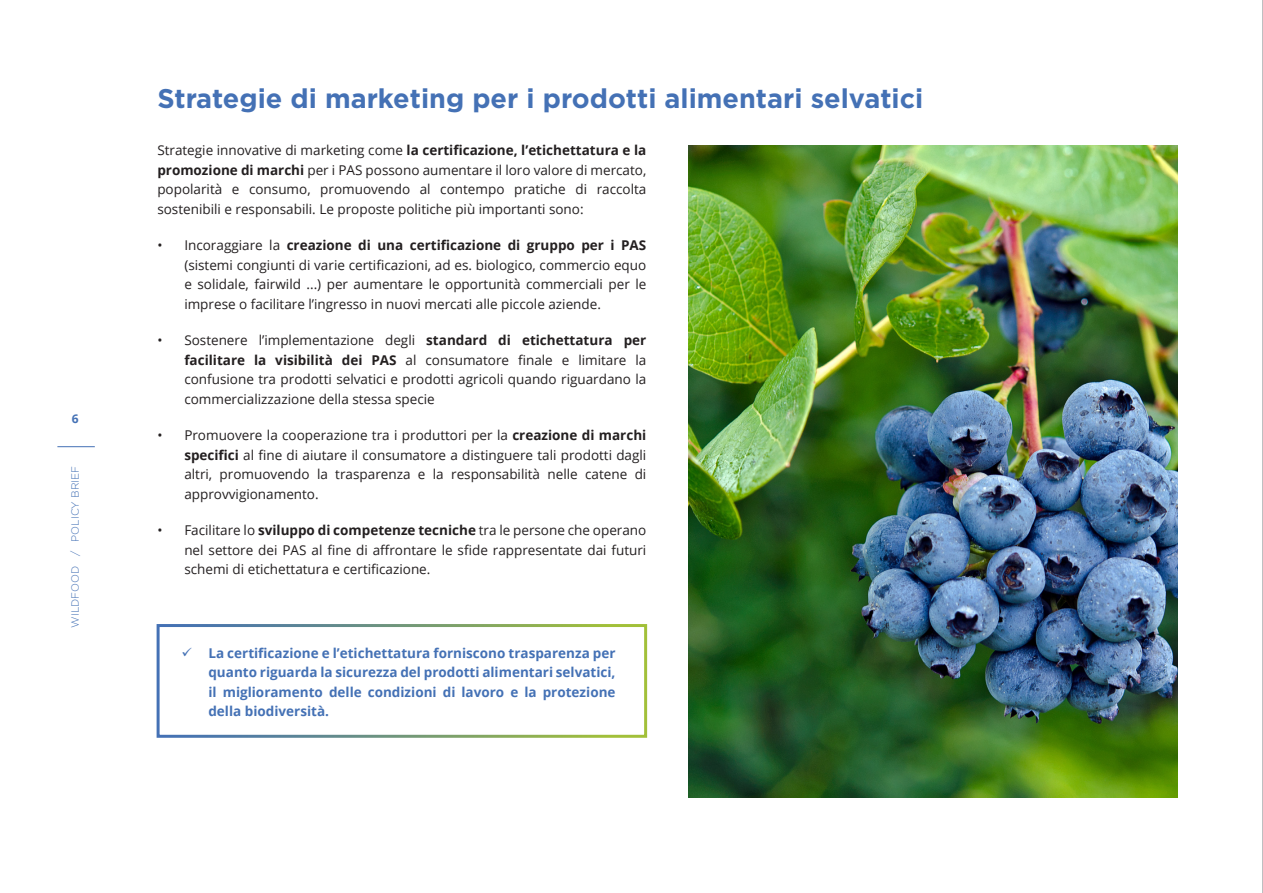
<style>
.page{position:relative;width:1263px;height:893px;background:#fff}
.page>*{position:absolute;margin:0;border:0;box-sizing:border-box;transform-origin:0 0}
.t1{font:700 27px "Gotham";color:#4471b5}
.t2{font:13.5px/19.5px "Open Sans";color:#231f20;text-align:justify}
.t3{font:700 13.5px/19.5px "Open Sans";color:#4471b5;text-align:justify}
.t4{font:700 12px "Open Sans";color:#4471b5}
.t5{font:300 10.5px "Gotham";color:#4471b5}
.s1{font-weight:700}
</style>
<div class="page">
<hr style="left:57px;top:446px;width:38px;height:1px;background:#4471b5">
<hr style="left:1262px;top:0;width:1px;height:893px;background:#808285">
<div style="left:157px;top:624px;width:490px;height:114px;border:3px solid #fff"></div>
<img style="left:689px;top:145px;width:489px;height:652px">
<p class="t4" style="left:72px;top:410px;width:8px">6</p>
<p class="t5" style="left:70px;top:628px;width:163px;rotate:-90deg">WILDFOOD / POLICY BRIEF</p>
<p class="t1" style="left:157px;top:83px;width:767px">Strategie di marketing per i prodotti alimentari selvatici</p>
<p class="t2" style="left:157px;top:140px;width:490px">Strategie innovative di marketing come <span class="s1">la certificazione, l’etichettatura e la promozione di marchi</span> per i PAS possono aumentare il loro valore di mercato, popolarità e consumo, promuovendo al contempo pratiche di raccolta sostenibili e responsabili. Le proposte politiche più importanti sono:</p>
<p class="t2" style="left:184px;top:235px;width:463px;text-indent:-27px">• Incoraggiare la <span class="s1">creazione di una certificazione di gruppo per i PAS </span>(sistemi congiunti di varie certificazioni, ad es. biologico, commercio equo e solidale, fairwild ...) per aumentare le opportunità commerciali per le imprese o facilitare l’ingresso in nuovi mercati alle piccole aziende.</p>
<p class="t2" style="left:184px;top:330px;width:463px;text-indent:-27px">• Sostenere l’implementazione degli <span class="s1">standard di etichettatura per facilitare la visibilità dei PAS</span> al consumatore finale e limitare la confusione tra prodotti selvatici e prodotti agricoli quando riguardano la commercializzazione della stessa specie</p>
<p class="t2" style="left:184px;top:425px;width:463px;text-indent:-27px">• Promuovere la cooperazione tra i produttori per la <span class="s1">creazione di marchi specifici</span> al fine di aiutare il consumatore a distinguere tali prodotti dagli altri, promuovendo la trasparenza e la responsabilità nelle catene di approvvigionamento.</p>
<p class="t2" style="left:184px;top:520px;width:463px;text-indent:-27px">• Facilitare lo <span class="s1">sviluppo di competenze tecniche</span> tra le persone che operano nel settore dei PAS al fine di affrontare le sfide rappresentate dai futuri schemi di etichettatura e certificazione.</p>
<p class="t3" style="left:208px;top:643px;width:409px;text-indent:-27px">✓ La certificazione e l’etichettatura forniscono trasparenza per quanto riguarda la sicurezza del prodotti alimentari selvatici, il miglioramento delle condizioni di lavoro e la protezione della biodiversità.</p>
</div>
